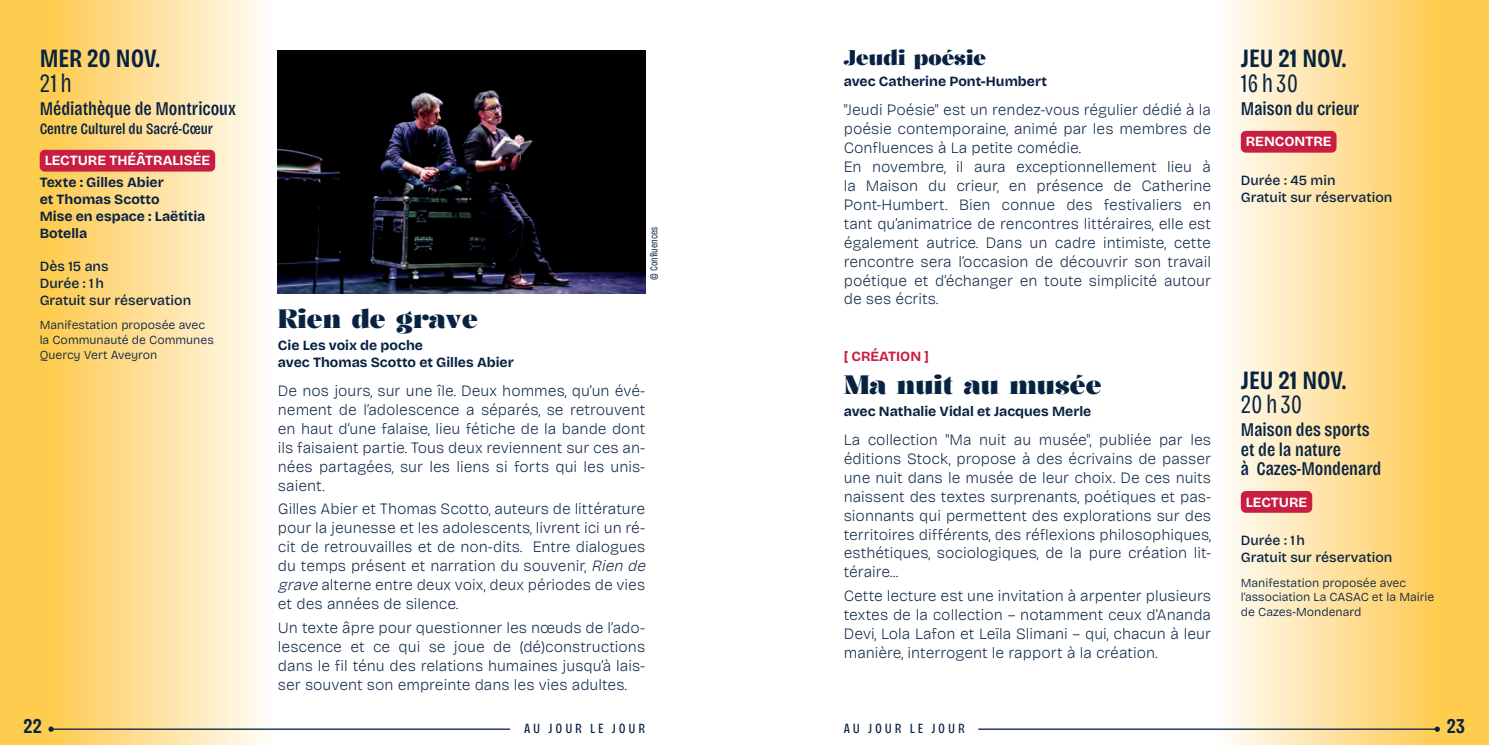
<style>
.page{position:relative;width:1489px;height:745px;background:#fff}
.page>*{position:absolute;margin:0;border:0;box-sizing:border-box;transform-origin:0 0}
.t1{font:600 26.25px "Bricolage Grotesque Condensed";color:#082241}
.t2{font:100 26.25px "Kalnia";color:#082241}
.t3{font:300 26.25px "Bricolage Grotesque Condensed";letter-spacing:.065em;color:#082241}
.t4{font:100 21px "Kalnia";color:#082241}
.t5{font:600 21px "Bricolage Grotesque Condensed";color:#082241}
.t6{font:500 19.25px/19.2px "Bricolage Grotesque Condensed";color:#082241}
.t7{font:200 15.75px/18.9px "Bricolage Grotesque";color:#082241;text-align:justify}
.t8{font:500 15.75px "Bricolage Grotesque Condensed";color:#082241}
.t9{font:700 14px/16.8px "Bricolage Grotesque";color:#082241}
.t10{font:500 14px/16.8px "Bricolage Grotesque";color:#082241}
.t11{font:700 14px "Bricolage Grotesque";color:#fff}
.t12{font:14px "Bricolage Grotesque Condensed";letter-spacing:.2em;color:#082241}
.t13{font:700 14px "Bricolage Grotesque";color:#c71e41}
.t14{font:300 12.25px/14.7px "Bricolage Grotesque";color:#082241}
.t15{font:300 10.5px "Bricolage Grotesque Condensed";color:#082241}
.s1{font-style:italic}
</style>
<div class="page">
<svg style="left:0;top:0;width:273px;height:744px;background:#fdde93"></svg>
<svg style="left:1215px;top:0;width:273px;height:744px;background:#fddf96"></svg>
<hr style="left:978px;top:728px;width:459px;height:1px;background:#082241">
<svg style="left:1434px;top:726px;width:5px;height:5px"></svg>
<hr style="left:51px;top:728px;width:459px;height:1px;background:#082241">
<svg style="left:48px;top:726px;width:6px;height:5px"></svg>
<div style="left:40px;top:150px;width:175px;height:21px;background:#c71e41;border-radius:5px"></div>
<div style="left:1240px;top:131px;width:96px;height:21px;background:#c71e41;border-radius:5px"></div>
<img style="left:278px;top:50px;width:367px;height:243px">
<div style="left:1240px;top:490px;width:72px;height:22px;background:#c71e41;border-radius:5px"></div>
<h1 class="t1" style="left:40px;top:38px;width:121px">MER 20 NOV.</h1>
<h1 class="t3" style="left:40px;top:63px;width:34px">21h</h1>
<p class="t6" style="left:40px;top:97px;width:198px">Médiathèque de Montricoux</p>
<p class="t8" style="left:40px;top:116px;width:175px">Centre Culturel du Sacré-Cœur</p>
<p class="t11" style="left:45px;top:149px;width:167px">LECTURE THÉÂTRALISÉE</p>
<p class="t9" style="left:40px;top:173px;width:167px">Texte : Gilles Abier<br>et Thomas Scotto<br>Mise en espace : Laëtitia<br>Botella</p>
<p class="t10" style="left:40px;top:257px;width:153px">Dès 15 ans<br>Durée : 1h<br>Gratuit sur réservation</p>
<p class="t14" style="left:40px;top:317px;width:176px">Manifestation proposée avec la Communauté de Communes<br>Quercy Vert Aveyron</p>
<p class="t15" style="left:646px;top:280px;width:55px;rotate:-90deg">© Confluences</p>
<h1 class="t2" style="left:278px;top:304px;width:201px">Rien de grave</h1>
<p class="t9" style="left:278px;top:336px;width:237px">Cie Les voix de poche<br>avec Thomas Scotto et Gilles Abier</p>
<p class="t7" style="left:278px;top:380px;width:369px">De nos jours, sur une île. Deux hommes, qu’un évé&shy;nement de l’adolescence a séparés, se retrouvent en haut d’une falaise, lieu fétiche de la bande dont ils faisaient partie. Tous deux reviennent sur ces an&shy;nées partagées, sur les liens si forts qui les unis&shy;saient.</p>
<p class="t7" style="left:278px;top:498px;width:374px;text-align:left">Gilles Abier et Thomas Scotto, auteurs de littérature pour la jeunesse et les adolescents, livrent ici un ré&shy;cit de retrouvailles et de non-dits. Entre dialogues du temps présent et narration du souvenir, <span class="s1">Riende grave</span>alterne entre deux voix, deux périodes de vies et des années de silence.</p>
<p class="t7" style="left:278px;top:616px;width:369px">Un texte âpre pour questionner les nœuds de l’ado&shy;lescence et ce qui se joue de (dé)constructions dans le fil ténu des relations humaines jusqu’à lais&shy;ser souvent son empreinte dans les vies adultes.</p>
<h2 class="t4" style="left:843px;top:45px;width:144px">Jeudi poésie</h2>
<p class="t9" style="left:843px;top:72px;width:205px">avec Catherine Pont-Humbert</p>
<p class="t7" style="left:843px;top:99px;width:369px;text-align:left">"Jeudi Poésie" est un rendez-vous régulier dédié à la poésie contemporaine, animé par les membres de Confluences à La petite comédie.<br>En novembre, il aura exceptionnellement lieu à la Maison du crieur, en présence de Catherine Pont-Humbert. Bien connue des festivaliers en tant qu’animatrice de rencontres littéraires, elle est également autrice. Dans un cadre intimiste, cette rencontre sera l’occasion de découvrir son travail poétique et d’échanger en toute simplicité autour de ses écrits.</p>
<p class="t13" style="left:843px;top:344px;width:87px">[ CRÉATION ]</p>
<h1 class="t2" style="left:843px;top:369px;width:259px">Ma nuit au musée</h1>
<p class="t9" style="left:843px;top:402px;width:249px">avec Nathalie Vidal et Jacques Merle</p>
<p class="t7" style="left:843px;top:429px;width:369px">La collection "Ma nuit au musée", publiée par les éditions Stock, propose à des écrivains de passer une nuit dans le musée de leur choix. De ces nuits naissent des textes surprenants, poétiques et pas&shy;sionnants qui permettent des explorations sur des territoires différents, des réflexions philosophiques, esthétiques, sociologiques, de la pure création lit&shy;téraire...</p>
<p class="t7" style="left:843px;top:585px;width:369px">Cette lecture est une invitation à arpenter plusieurs textes de la collection – notamment ceux d’Ananda Devi, Lola Lafon et Leïla Slimani – qui, chacun à leur manière, interrogent le rapport à la création.</p>
<h1 class="t1" style="left:1240px;top:38px;width:107px">JEU 21 NOV.</h1>
<h1 class="t3" style="left:1240px;top:63px;width:59px">16h30</h1>
<p class="t6" style="left:1240px;top:97px;width:120px">Maison du crieur</p>
<p class="t11" style="left:1245px;top:130px;width:87px">RENCONTRE</p>
<p class="t10" style="left:1240px;top:171px;width:153px">Durée : 45 min<br>Gratuit sur réservation</p>
<h1 class="t1" style="left:1240px;top:359px;width:107px">JEU 21 NOV.</h1>
<h1 class="t3" style="left:1240px;top:384px;width:63px">20h30</h1>
<p class="t6" style="left:1240px;top:419px;width:142px">Maison des sports et de la nature<br>à Cazes-Mondenard</p>
<p class="t11" style="left:1245px;top:490px;width:63px">LECTURE</p>
<p class="t10" style="left:1240px;top:531px;width:153px">Durée : 1h<br>Gratuit sur réservation</p>
<p class="t14" style="left:1240px;top:574px;width:195px">Manifestation proposée avec l’association La CASAC et la Mairie de Cazes-Mondenard</p>
<h2 class="t5" style="left:24px;top:709px;width:20px">22</h2>
<p class="t12" style="left:524px;top:717px;width:122px">AU JOUR LE JOUR</p>
<p class="t12" style="left:843px;top:717px;width:122px">AU JOUR LE JOUR</p>
<h2 class="t5" style="left:1446px;top:709px;width:20px">23</h2>
</div>
